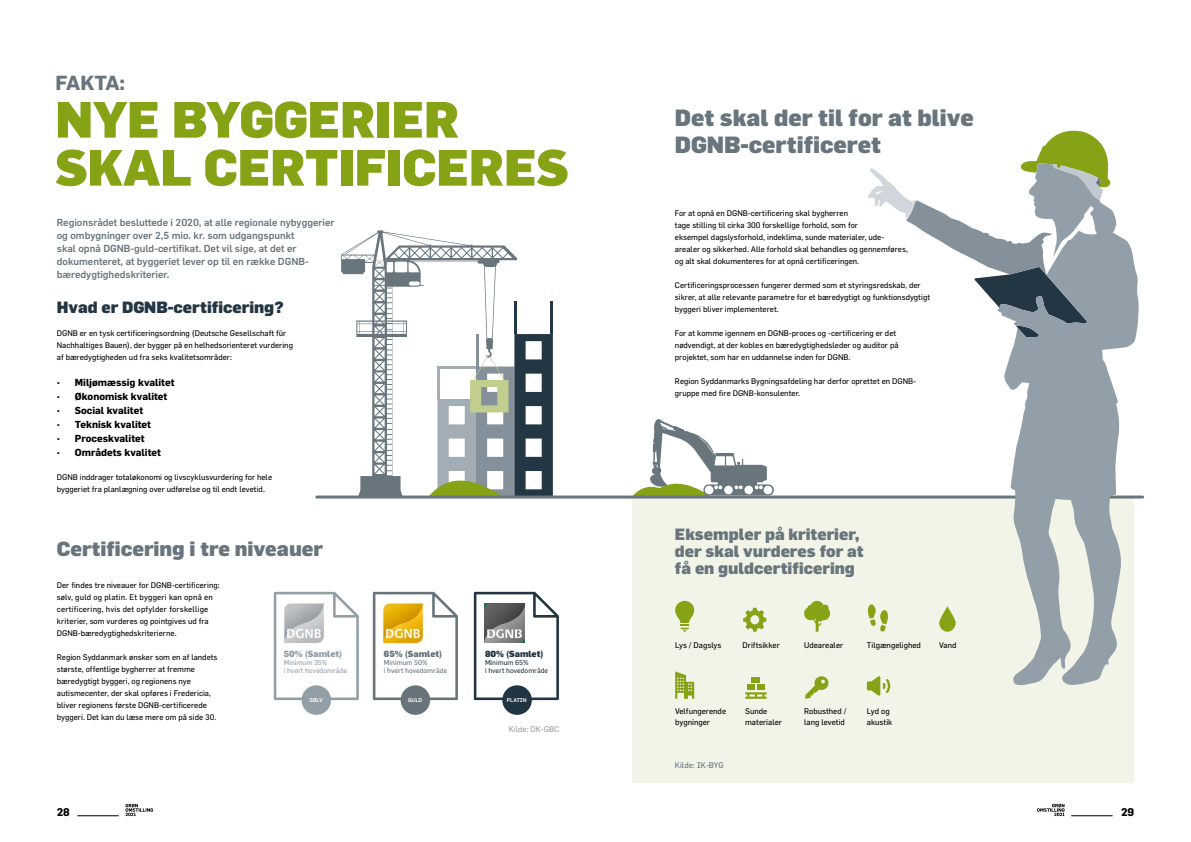
<style>
.page{position:relative;width:1191px;height:842px;background:#fff}
.page>*{position:absolute;margin:0;border:0;box-sizing:border-box;transform-origin:0 0}
.Rubrik{font:900 50px/48px "Flama";color:#86a315}
.Rubrik_fakta_tal{font:900 23px/27px "Flama";color:#68757d}
.Rubrik_fakta_tal-2{font:900 20px "Flama";color:#68757d}
.Rubrik-2{font:700 20px "Flama";letter-spacing:-.03em;color:#68757d}
.Rubrik_fakta_tal-3{font:900 16px/17px "Flama";color:#68757d}
.Rubrik_fakta_tal-4{font:900 16px "Flama";color:#233643}
.t1{font:700 11px "Flama";color:#000}
.Manchet{font:500 10px/13px "Flama";color:#68757d}
.Brød_uden_indryk{font:700 10px "Flama";color:#000}
.t2{font:900 8.7px "Flama";color:#939fa7}
.t3{font:900 8.7px "Flama";color:#67747c}
.t4{font:900 8.7px "Flama";color:#203441}
.Brød_uden_indryk-2{font:8px/12px "Flama";color:#000}
.Brød_uden_indryk-3{font:8px "Flama";color:#68757d}
.t5{font:8px "Flama";color:#939fa7}
.t6{font:7px/8px "Flama";color:#939fa7}
.t7{font:7px/8px "Flama";color:#67747c}
.t8{font:7px/8px "Flama";color:#203441}
.t9{font:500 5.4px "Flama";color:#fff}
.s1{font-weight:500;font-size:8px}
</style>
<div class="page">
<div style="left:632px;top:497px;width:502px;height:285px;background:#f1f4e7"></div>
<hr style="left:550px;top:302px;width:3px;height:32px;background:#233643">
<svg style="left:341px;top:230px;width:176px;height:265px"></svg>
<svg style="left:429px;top:334px;width:124px;height:161px"></svg>
<svg style="left:633px;top:419px;width:141px;height:76px"></svg>
<hr style="left:317px;top:495px;width:277px;height:3px;background:#68757d">
<hr style="left:595px;top:495px;width:547px;height:3px;background:#68757d">
<svg style="left:675px;top:601px;width:19px;height:31px"></svg>
<svg style="left:867px;top:676px;width:23px;height:20px"></svg>
<svg style="left:867px;top:604px;width:21px;height:28px"></svg>
<svg style="left:939px;top:606px;width:16px;height:26px"></svg>
<svg style="left:805px;top:676px;width:24px;height:23px"></svg>
<svg style="left:743px;top:608px;width:23px;height:24px"></svg>
<svg style="left:804px;top:600px;width:27px;height:32px"></svg>
<svg style="left:675px;top:671px;width:19px;height:28px"></svg>
<div style="left:751px;top:677px;width:9px;height:5px;background:#86a315"></div>
<svg style="left:745px;top:685px;width:21px;height:14px"></svg>
<div style="left:747px;top:685px;width:8px;height:5px;background:#86a315"></div>
<svg style="left:868px;top:130px;width:240px;height:174px"></svg>
<svg style="left:996px;top:163px;width:143px;height:522px;fill:#939fa8"></svg>
<svg style="left:274px;top:592px;width:85px;height:108px"></svg>
<div style="left:301px;top:685px;width:30px;height:30px;background:#939fa7;border-radius:50%"></div>
<svg style="left:373px;top:592px;width:85px;height:108px"></svg>
<div style="left:400px;top:685px;width:30px;height:30px;background:#67747c;border-radius:50%"></div>
<svg style="left:474px;top:592px;width:85px;height:108px"></svg>
<div style="left:502px;top:685px;width:30px;height:30px;background:#203441;border-radius:50%"></div>
<svg style="left:125px;top:804px;width:28px;height:12px"></svg>
<hr style="left:77px;top:815px;width:42px;height:1px;background:#000">
<hr style="left:1071px;top:815px;width:41px;height:1px;background:#000">
<svg style="left:1037px;top:804px;width:27px;height:12px"></svg>
<h1 class="Rubrik-2" style="left:55px;top:70px;width:71px">FAKTA:</h1>
<h1 class="Rubrik" style="left:55px;top:95px;width:515px">NYE BYGGERIER<br>SKAL CERTIFICERES</h1>
<p class="Manchet" style="left:57px;top:216px;width:279px">Regionsrådet besluttede i 2020, at alle regionale nybyggerier og ombygninger over 2,5 mio. kr. som udgangspunkt<br>skal opnå DGNB-guld-certifikat. Det vil sige, at det er dokumenteret, at byggeriet lever op til en række DGNB&shy;bæredygtighedskriterier.</p>
<p class="Rubrik_fakta_tal-4" style="left:57px;top:298px;width:228px">Hvad er DGNB-certificering?</p>
<p class="Brød_uden_indryk-2" style="left:57px;top:327px;width:238px">DGNB er en tysk certificeringsordning (Deutsche Gesellschaft für<br>Nachhaltiges Bauen), der bygger på en helhedsorienteret vurdering af bæredygtigheden ud fra seks kvalitetsområder:</p>
<p class="Brød_uden_indryk" style="left:57px;top:376px;width:119px"><span class="s1">•</span> Miljømæssig kvalitet</p>
<p class="Brød_uden_indryk" style="left:57px;top:390px;width:112px"><span class="s1">•</span> Økonomisk kvalitet</p>
<p class="Brød_uden_indryk" style="left:57px;top:404px;width:88px"><span class="s1">•</span> Social kvalitet</p>
<p class="Brød_uden_indryk" style="left:57px;top:418px;width:96px"><span class="s1">•</span> Teknisk kvalitet</p>
<p class="Brød_uden_indryk" style="left:57px;top:432px;width:89px"><span class="s1">•</span> Proceskvalitet</p>
<p class="Brød_uden_indryk" style="left:57px;top:446px;width:106px"><span class="s1">•</span> Områdets kvalitet</p>
<p class="Brød_uden_indryk-2" style="left:57px;top:471px;width:217px">DGNB inddrager totaløkonomi og livscyklusvurdering for hele byggeriet fra planlægning over udførelse og til endt levetid.</p>
<p class="Rubrik_fakta_tal-2" style="left:57px;top:537px;width:268px">Certificering i tre niveauer</p>
<p class="Brød_uden_indryk-2" style="left:57px;top:579px;width:164px">Der findes tre niveauer for DGNB-certificering: sølv, guld og platin. Et byggeri kan opnå en certificering, hvis det opfylder forskellige kriterier, som vurderes og pointgives ud fra DGNB-bæredygtighedskriterierne.</p>
<p class="Brød_uden_indryk-2" style="left:57px;top:651px;width:162px">Region Syddanmark ønsker som en af landets største, offentlige bygherrer at fremme bæredygtigt byggeri, og regionens nye autismecenter, der skal opføres i Fredericia, bliver regionens første DGNB-certificerede byggeri. Det kan du læse mere om på side 30.</p>
<p class="t2" style="left:284px;top:649px;width:60px">50% (Samlet)</p>
<p class="t6" style="left:284px;top:658px;width:65px">Minimum 35%<br>i hvert hovedområde</p>
<p class="t9" style="left:309px;top:697px;width:15px">SØLV</p>
<p class="t3" style="left:384px;top:649px;width:60px">65% (Samlet)</p>
<p class="t7" style="left:384px;top:658px;width:65px">Minimum 50%<br>i hvert hovedområde</p>
<p class="t9" style="left:408px;top:697px;width:16px">GULD</p>
<p class="t4" style="left:485px;top:649px;width:60px">80% (Samlet)</p>
<p class="t8" style="left:485px;top:658px;width:65px">Minimum 65%<br>i hvert hovedområde</p>
<p class="t9" style="left:507px;top:697px;width:21px">PLATIN</p>
<p class="t5" style="left:509px;top:725px;width:52px">Kilde: DK-GBC</p>
<p class="Rubrik_fakta_tal" style="left:675px;top:104px;width:300px">Det skal der til for at blive<br>DGNB-certificeret</p>
<p class="Brød_uden_indryk-2" style="left:675px;top:207px;width:234px">For at opnå en DGNB-certificering skal bygherren<br>tage stilling til cirka 300 forskellige forhold, som for<br>eksempel dagslysforhold, indeklima, sunde materialer, ude&shy;arealer og sikkerhed. Alle forhold skal behandles og gennemføres, og alt skal dokumenteres for at opnå certificeringen.</p>
<p class="Brød_uden_indryk-2" style="left:675px;top:279px;width:257px">Certificeringsprocessen fungerer dermed som et styringsredskab, der sikrer, at alle relevante parametre for et bæredygtigt og funktionsdygtigt byggeri bliver implementeret.</p>
<p class="Brød_uden_indryk-2" style="left:675px;top:327px;width:225px">For at komme igennem en DGNB-proces og -certificering er det nødvendigt, at der kobles en bæredygtighedsleder og auditor på projektet, som har en uddannelse inden for DGNB.</p>
<p class="Brød_uden_indryk-2" style="left:675px;top:375px;width:243px">Region Syddanmarks Bygningsafdeling har derfor oprettet en DGNB&shy;gruppe med fire DGNB-konsulenter.</p>
<p class="Rubrik_fakta_tal-3" style="left:675px;top:526px;width:190px">Eksempler på kriterier, der skal vurderes for at få en guldcertificering</p>
<p class="Brød_uden_indryk-2" style="left:675px;top:639px;width:48px">Lys / Dagslys</p>
<p class="Brød_uden_indryk-2" style="left:742px;top:639px;width:39px">Driftsikker</p>
<p class="Brød_uden_indryk-2" style="left:867px;top:639px;width:56px">Tilgængelighed</p>
<p class="Brød_uden_indryk-2" style="left:939px;top:639px;width:19px">Vand</p>
<p class="Brød_uden_indryk-2" style="left:804px;top:639px;width:41px">Udearealer</p>
<p class="Brød_uden_indryk-2" style="left:804px;top:706px;width:44px;line-height:11px">Robusthed / lang levetid</p>
<p class="Brød_uden_indryk-2" style="left:745px;top:706px;width:38px;line-height:11px">Sunde materialer</p>
<p class="Brød_uden_indryk-2" style="left:675px;top:706px;width:53px;line-height:11px">Velfungerende bygninger</p>
<p class="Brød_uden_indryk-2" style="left:867px;top:706px;width:27px;line-height:11px">Lyd og akustik</p>
<p class="Brød_uden_indryk-3" style="left:675px;top:760px;width:50px">Kilde: IK-BYG</p>
<h3 class="t1" style="left:57px;top:805px;width:15px">28</h3>
<h3 class="t1" style="left:1121px;top:805px;width:15px">29</h3>
</div>
